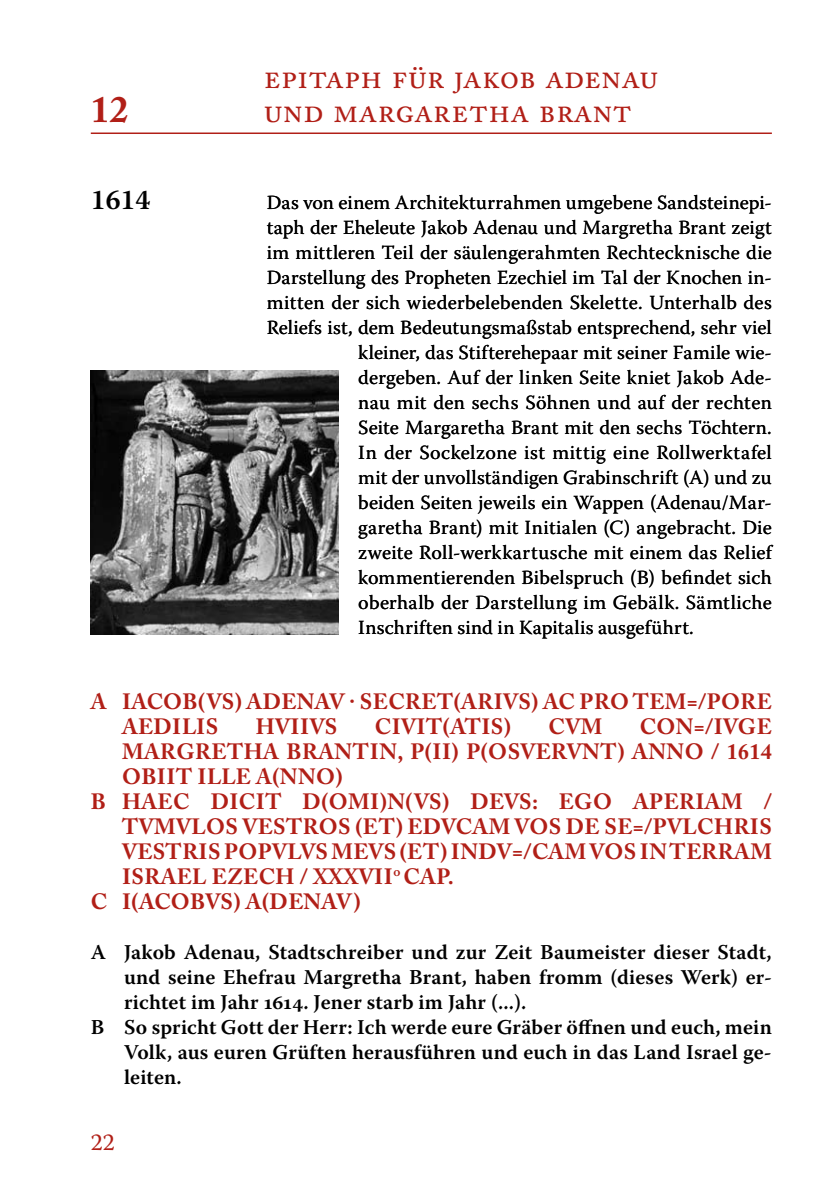
<style>
.page{position:relative;width:840px;height:1191px;background:#fff}
.page>*{position:absolute;margin:0;border:0;box-sizing:border-box;transform-origin:0 0}
.t1{font:700 37px "Adobe Caslon Pro";color:#b11f17}
.t2{font:34px "Adobe Caslon Pro";letter-spacing:.005em;color:#b11f17}
.t3{font:600 28px "Warnock Pro";color:#000}
.t4{font:24px "Warnock Pro";color:#b11f17}
.t5{font:700 22px/25px "Adobe Caslon Pro";letter-spacing:.02em;color:#b11f17}
.t6{font:600 21px "Warnock Pro";letter-spacing:.005em;color:#000}
.t7{font:20px "Warnock Pro";letter-spacing:.01em;color:#000}
</style>
<div class="page">
<img style="left:91px;top:370px;width:247px;height:264px">
<hr style="left:91px;top:132px;width:680px;height:2px;background:#b11f17">
<h1 class="t1" style="left:91px;top:87px;width:39px">12</h1>
<h3 class="t3" style="left:91px;top:183px;width:61px">1614</h3>
<h2 class="t2" style="left:264px;top:56px;width:218px">EPITAPH FÜR JAKOB</h2>
<h2 class="t2" style="left:545px;top:56px;width:58px">ADENAU</h2>
<h2 class="t2" style="left:264px;top:90px;width:91px">UN D MAR</h2>
<h2 class="t2" style="left:395px;top:90px;width:39px">GARETHA</h2>
<h2 class="t2" style="left:538px;top:90px;width:20px">BRANT</h2>
<p class="t7" style="left:266px;top:190px;width:506px">Das von einem Architekturrahmen umgebene Sandsteinepi-</p>
<p class="t7" style="left:266px;top:215px;width:506px">taph der Eheleute Jakob Adenau und Margretha Brant zeigt</p>
<p class="t7" style="left:266px;top:240px;width:506px">im mittleren Teil der säulengerahmten Rechtecknische die</p>
<p class="t7" style="left:266px;top:265px;width:506px">Darstellung des Propheten Ezechiel im Tal der Knochen in-</p>
<p class="t7" style="left:266px;top:290px;width:506px">mitten der sich wiederbelebenden Skelette. Unterhalb des</p>
<p class="t7" style="left:266px;top:315px;width:506px">Reliefs ist, dem Bedeutungsmaßstab entsprechend, sehr viel</p>
<p class="t7" style="left:358px;top:340px;width:415px">kleiner, das Stifterehepaar mit seiner Famile wie-</p>
<p class="t7" style="left:358px;top:365px;width:415px">dergeben. Auf der linken Seite kniet Jakob Ade-</p>
<p class="t7" style="left:358px;top:390px;width:415px">nau mit den sechs Söhnen und auf der rechten</p>
<p class="t7" style="left:358px;top:415px;width:415px">Seite Margaretha Brant mit den sechs Töchtern.</p>
<p class="t7" style="left:358px;top:440px;width:415px">In der Sockelzone ist mittig eine Rollwerktafel</p>
<p class="t7" style="left:358px;top:465px;width:415px">mit der unvollständigen Grabinschrift (A) und zu</p>
<p class="t7" style="left:358px;top:490px;width:415px">beiden Seiten jeweils ein Wappen (Adenau/Mar-</p>
<p class="t7" style="left:358px;top:515px;width:415px">garetha Brant) mit Initialen (C) angebracht. Die</p>
<p class="t7" style="left:358px;top:540px;width:415px">zweite Roll-werkkartusche mit einem das Relief</p>
<p class="t7" style="left:358px;top:565px;width:415px">kommentierenden Bibelspruch (B) befindet sich</p>
<p class="t7" style="left:358px;top:590px;width:414px">oberhalb der Darstellung im Gebälk. Sämtliche</p>
<p class="t7" style="left:358px;top:615px;width:337px">Inschriften sind in Kapitalis ausgeführt.</p>
<p class="t5" style="left:122px;top:689px;width:651px;text-indent:-31px">A IACOB(VS) ADENAV · SECRET(ARIVS) AC PRO TEM=/PORE<br>AEDILIS</p>
<p class="t5" style="left:256px;top:714px;width:83px">HVIIVS</p>
<p class="t5" style="left:375px;top:714px;width:137px">CIVIT(ATIS)</p>
<p class="t5" style="left:548px;top:714px;width:55px">CVM</p>
<p class="t5" style="left:639px;top:714px;width:133px">CON=/IVGE</p>
<p class="t5" style="left:122px;top:739px;width:651px">MARGRETHA BRANTIN, P(II) P(OSVERVNT) ANNO / 1614</p>
<p class="t5" style="left:122px;top:764px;width:222px">OBIIT ILLE A(NNO)</p>
<p class="t5" style="left:91px;top:789px;width:682px">B HAEC DICIT D(OMI)N(VS) DEVS: EGO APERIAM /</p>
<p class="t5" style="left:122px;top:814px;width:651px">TVMVLOS VESTROS (ET) EDVCAM VOS DE SE=/PVLCHRIS</p>
<p class="t5" style="left:122px;top:839px;width:651px">VESTRIS POPVLVS MEVS (ET) INDV=/CAM VOS IN TERRAM</p>
<p class="t5" style="left:122px;top:864px;width:333px">ISRAEL EZECH / XXXVII<sup>o</sup> CAP.</p>
<p class="t5" style="left:91px;top:889px;width:271px">C I(ACOBVS) A(DENAV)</p>
<p class="t6" style="left:91px;top:939px;width:682px">A Jakob Adenau, Stadtschreiber und zur Zeit Baumeister dieser Stadt,</p>
<p class="t6" style="left:124px;top:964px;width:649px">und seine Ehefrau Margretha Brant, haben fromm (dieses Werk) er-</p>
<p class="t6" style="left:124px;top:989px;width:403px">richtet im Jahr 1614. Jener starb im Jahr (...).</p>
<p class="t6" style="left:91px;top:1014px;width:682px">B So spricht Gott der Herr: Ich werde eure Gräber öffnen und euch, mein</p>
<p class="t6" style="left:124px;top:1039px;width:648px">Volk, aus euren Grüften herausführen und euch in das Land Israel ge-</p>
<p class="t6" style="left:124px;top:1064px;width:59px">leiten.</p>
<p class="t4" style="left:91px;top:1127px;width:26px">22</p>
</div>
